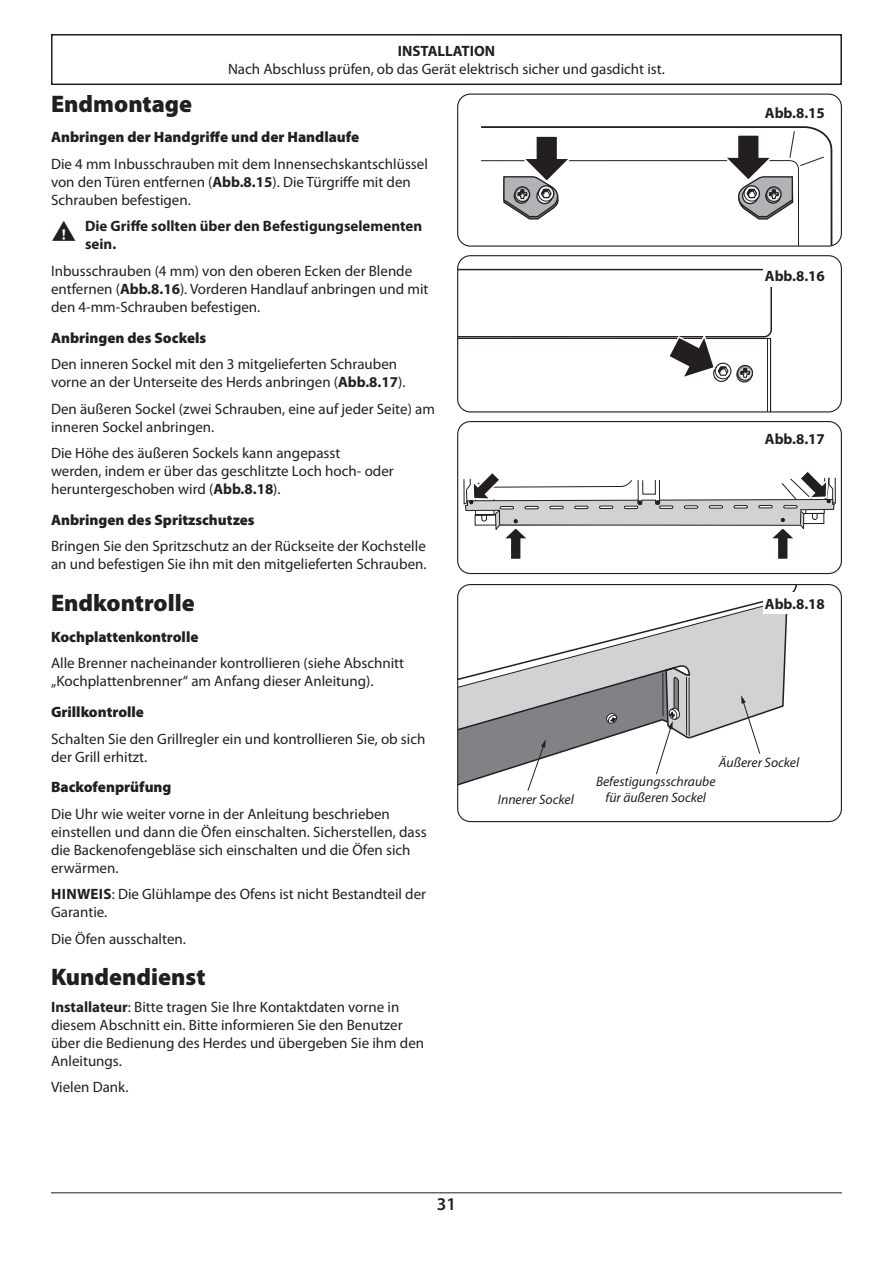
<style>
.page{position:relative;width:893px;height:1263px;background:#fff}
.page>*{position:absolute;margin:0;border:0;box-sizing:border-box;transform-origin:0 0}
.Heading_2{font:900 24px "Myriad Pro";color:#231f20}
.t1{font:600 18px "Myriad Pro";color:#231f20}
.Body{font:15px/18px "Myriad Pro";color:#231f20}
.t2{font:900 15px "Myriad Pro";color:#231f20}
.t3{font:700 15px/18px "Myriad Pro";color:#231f20}
.t4{font:italic 13.65px "Myriad Pro";color:#231f20}
.s1{font-weight:700}
</style>
<div class="page">
<hr style="left:51px;top:1192px;width:791px;height:1px;background:#231f20">
<div style="left:51px;top:34px;width:791px;height:51px;border:2px solid #231f20"></div>
<svg style="left:481px;top:126px;width:352px;height:119px"></svg>
<div style="left:457px;top:94px;width:385px;height:153px;border:1px solid #231f20;border-radius:13px"></div>
<svg style="left:458px;top:268px;width:314px;height:144px"></svg>
<div style="left:457px;top:255px;width:385px;height:157px;border:1px solid #231f20;border-radius:13px"></div>
<svg style="left:463px;top:472px;width:373px;height:87px"></svg>
<div style="left:457px;top:421px;width:385px;height:153px;border:1px solid #231f20;border-radius:13px"></div>
<svg style="left:458px;top:585px;width:339px;height:206px"></svg>
<div style="left:457px;top:584px;width:385px;height:238px;border:1px solid #231f20;border-radius:13px"></div>
<div style="left:764px;top:265px;width:68px;height:21px;background:#fff"></div>
<div style="left:764px;top:592px;width:68px;height:22px;background:#fff"></div>
<p class="t3" style="left:398px;top:42px;width:99px">INSTALLATION</p>
<p class="Body" style="left:228px;top:60px;width:438px">Nach Abschluss prüfen, ob das Gerät elektrisch sicher und gasdicht ist.</p>
<p class="Heading_2" style="left:51px;top:90px;width:143px">Endmontage</p>
<p class="t2" style="left:51px;top:129px;width:310px">Anbringen der Handgriffe und der Handlaufe</p>
<p class="Body" style="left:51px;top:155px;width:378px">Die 4 mm Inbusschrauben mit dem Innensechskantschlüssel von den Türen entfernen (<span class="s1">Abb.8.15</span>). Die Türgriffe mit den<br>Schrauben befestigen.</p>
<p class="t3" style="left:85px;top:217px;width:339px;text-indent:-34px">■ Die Griffe sollten über den Befestigungselementen sein.</p>
<p class="Body" style="left:51px;top:262px;width:379px">Inbusschrauben (4 mm) von den oberen Ecken der Blende entfernen (<span class="s1">Abb.8.16</span>). Vorderen Handlauf anbringen und mit den 4-mm-Schrauben befestigen.</p>
<p class="t2" style="left:51px;top:329px;width:157px">Anbringen des Sockels</p>
<p class="Body" style="left:51px;top:355px;width:356px">Den inneren Sockel mit den 3 mitgelieferten Schrauben vorne an der Unterseite des Herds anbringen (<span class="s1">Abb.8.17</span>).</p>
<p class="Body" style="left:51px;top:399px;width:385px">Den äußeren Sockel (zwei Schrauben, eine auf jeder Seite) am inneren Sockel anbringen.</p>
<p class="Body" style="left:51px;top:444px;width:344px">Die Höhe des äußeren Sockels kann angepasst werden, indem er über das geschlitzte Loch hoch- oder heruntergeschoben wird (<span class="s1">Abb.8.18</span>).</p>
<p class="t2" style="left:51px;top:511px;width:205px">Anbringen des Spritzschutzes</p>
<p class="Body" style="left:51px;top:537px;width:377px">Bringen Sie den Spritzschutz an der Rückseite der Kochstelle an und befestigen Sie ihn mit den mitgelieferten Schrauben.</p>
<p class="Heading_2" style="left:51px;top:589px;width:145px">Endkontrolle</p>
<p class="t2" style="left:51px;top:628px;width:149px">Kochplattenkontrolle</p>
<p class="Body" style="left:51px;top:654px;width:355px">Alle Brenner nacheinander kontrollieren (siehe Abschnitt „Kochplattenbrenner“ am Anfang dieser Anleitung).</p>
<p class="t2" style="left:51px;top:703px;width:95px">Grillkontrolle</p>
<p class="Body" style="left:51px;top:729px;width:376px">Schalten Sie den Grillregler ein und kontrollieren Sie, ob sich der Grill erhitzt.</p>
<p class="t2" style="left:51px;top:779px;width:122px">Backofenprüfung</p>
<p class="Body" style="left:51px;top:804px;width:377px">Die Uhr wie weiter vorne in der Anleitung beschrieben einstellen und dann die Öfen einschalten. Sicherstellen, dass die Backenofengebläse sich einschalten und die Öfen sich erwärmen.</p>
<p class="Body" style="left:51px;top:885px;width:377px"><span class="s1">HINWEIS</span>: Die Glühlampe des Ofens ist nicht Bestandteil der<br>Garantie.</p>
<p class="Body" style="left:51px;top:929px;width:136px">Die Öfen ausschalten.</p>
<p class="Heading_2" style="left:51px;top:964px;width:156px">Kundendienst</p>
<p class="Body" style="left:51px;top:997px;width:375px"><span class="s1">Installateur</span>: Bitte tragen Sie Ihre Kontaktdaten vorne in diesem Abschnitt ein. Bitte informieren Sie den Benutzer über die Bedienung des Herdes und übergeben Sie ihm den Anleitungs.</p>
<p class="Body" style="left:51px;top:1078px;width:79px">Vielen Dank.</p>
<p class="t1" style="left:437px;top:1193px;width:21px">31</p>
<p class="t3" style="left:765px;top:104px;width:61px">Abb.8.15</p>
<p class="t3" style="left:765px;top:267px;width:61px">Abb.8.16</p>
<p class="t3" style="left:765px;top:430px;width:61px">Abb.8.17</p>
<p class="t3" style="left:765px;top:594px;width:61px">Abb.8.18</p>
<p class="t4" style="left:719px;top:754px;width:82px">Äußerer Sockel</p>
<p class="t4" style="left:596px;top:773px;width:121px">Befestigungsschraube</p>
<p class="t4" style="left:498px;top:791px;width:77px">Innerer Sockel</p>
<p class="t4" style="left:605px;top:789px;width:102px">für äußeren Sockel</p>
</div>
